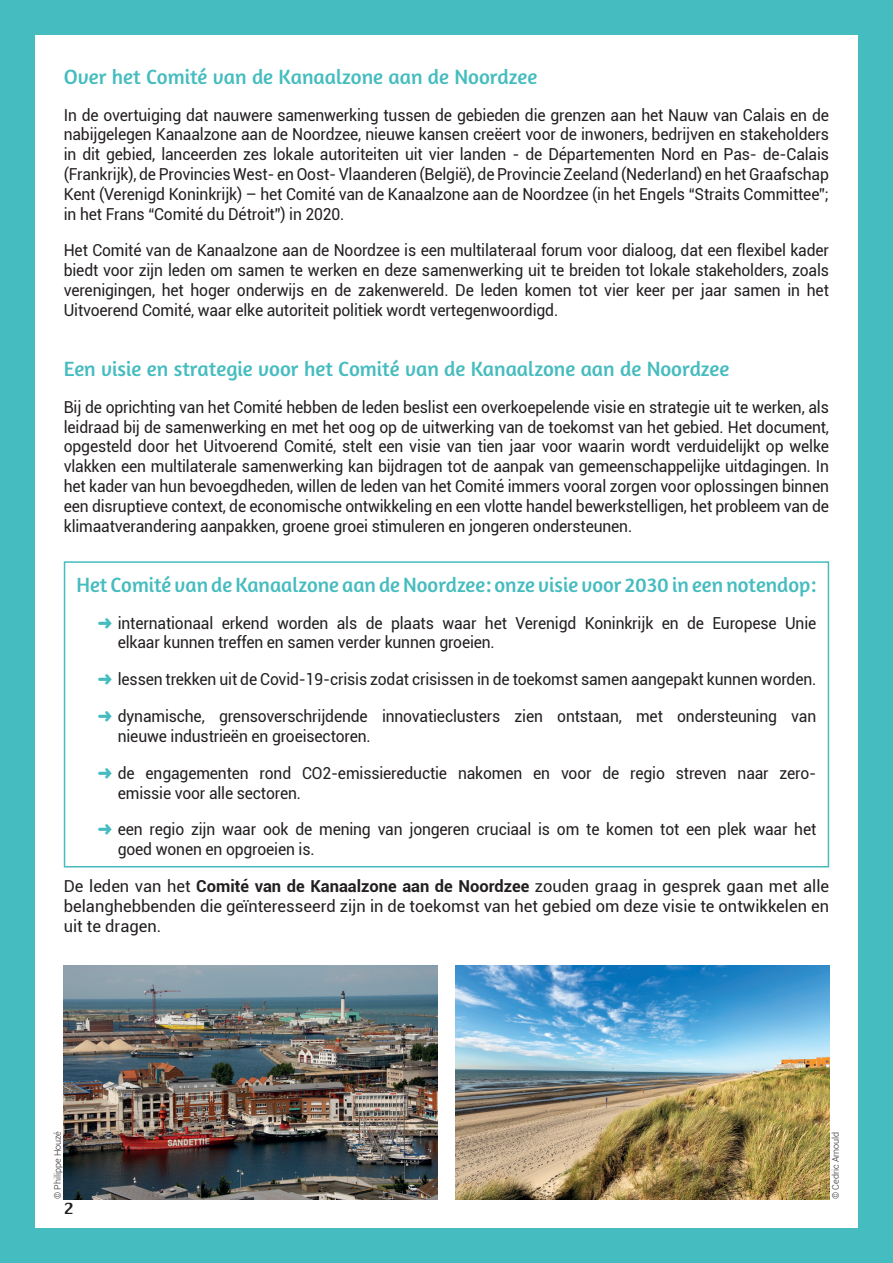
<style>
.page{position:relative;width:893px;height:1263px;background:#fff}
.page>*{position:absolute;margin:0;border:0;box-sizing:border-box;transform-origin:0 0}
.t1{font:21px "Amaranth";color:#45bcbf}
.t2{font:16.5px/19.8px "Roboto";letter-spacing:-.01em;color:#231f20;scale:.95 1}
.t3{font:16.5px/19.8px "Roboto";letter-spacing:-.01em;color:#231f20;text-align:justify}
.t4{font:15px "Krungthep";color:#231f20}
.t5{font:300 9px "Roboto";color:#231f20}
.s1{color:#45bcbf}
.s2{font-weight:700}
</style>
<div class="page">
<div style="left:859px;top:0;width:34px;height:1263px;background:#45bcbf"></div>
<div style="left:0;top:0;width:893px;height:34px;background:#45bcbf"></div>
<div style="left:0;top:1229px;width:893px;height:34px;background:#45bcbf"></div>
<div style="left:0;top:0;width:34px;height:1263px;background:#45bcbf"></div>
<img style="left:64px;top:965px;width:374px;height:234px">
<img style="left:455px;top:965px;width:374px;height:234px">
<div style="left:64px;top:561px;width:765px;height:306px;border:2px solid #45bcbf"></div>
<p class="t1" style="left:64px;top:64px;width:475px">Over het Comité van de Kanaalzone aan de Noordzee</p>
<p class="t2" style="left:64px;top:104px;width:807px;text-align:justify">In de overtuiging dat nauwere samenwerking tussen de gebieden die grenzen aan het Nauw van Calais en de nabijgelegen Kanaalzone aan de Noordzee, nieuwe kansen creëert voor de inwoners, bedrijven en stakeholders in dit gebied, lanceerden zes lokale autoriteiten uit vier landen - de Départementen Nord en Pas- de-Calais (Frankrijk), de Provincies West- en Oost- Vlaanderen (België), de Provincie Zeeland (Nederland) en het Graafschap Kent (Verenigd Koninkrijk) – het Comité van de Kanaalzone aan de Noordzee (in het Engels “Straits Committee”; in het Frans “Comité du Détroit”) in 2020.</p>
<p class="t2" style="left:64px;top:240px;width:807px;text-align:justify">Het Comité van de Kanaalzone aan de Noordzee is een multilateraal forum voor dialoog, dat een flexibel kader biedt voor zijn leden om samen te werken en deze samenwerking uit te breiden tot lokale stakeholders, zoals verenigingen, het hoger onderwijs en de zakenwereld. De leden komen tot vier keer per jaar samen in het Uitvoerend Comité, waar elke autoriteit politiek wordt vertegenwoordigd.</p>
<p class="t1" style="left:64px;top:356px;width:667px">Een visie en strategie voor het Comité van de Kanaalzone aan de Noordzee</p>
<p class="t2" style="left:64px;top:396px;width:807px;text-align:justify">Bij de oprichting van het Comité hebben de leden beslist een overkoepelende visie en strategie uit te werken, als leidraad bij de samenwerking en met het oog op de uitwerking van de toekomst van het gebied. Het document, opgesteld door het Uitvoerend Comité, stelt een visie van tien jaar voor waarin wordt verduidelijkt op welke vlakken een multilaterale samenwerking kan bijdragen tot de aanpak van gemeenschappelijke uitdagingen. In het kader van hun bevoegdheden, willen de leden van het Comité immers vooral zorgen voor oplossingen binnen een disruptieve context, de economische ontwikkeling en een vlotte handel bewerkstelligen, het probleem van de klimaatverandering aanpakken, groene groei stimuleren en jongeren ondersteunen.</p>
<p class="t1" style="left:77px;top:572px;width:741px">Het Comité van de Kanaalzone aan de Noordzee: onze visie voor 2030 in een notendop:</p>
<p class="t2" style="left:118px;top:612px;width:737px;text-indent:-20px"><span class="s1">➜</span> internationaal erkend worden als de plaats waar het Verenigd Koninkrijk en de Europese Unie elkaar kunnen treffen en samen verder kunnen groeien.</p>
<p class="t2" style="left:98px;top:669px;width:758px"><span class="s1">➜</span> lessen trekken uit de Covid-19-crisis zodat crisissen in de toekomst samen aangepakt kunnen worden.</p>
<p class="t2" style="left:118px;top:706px;width:737px;text-indent:-20px"><span class="s1">➜</span> dynamische, grensoverschrijdende innovatieclusters zien ontstaan, met ondersteuning van nieuwe industrieën en groeisectoren.</p>
<p class="t2" style="left:118px;top:762px;width:737px;text-indent:-20px"><span class="s1">➜</span> de engagementen rond CO2-emissiereductie nakomen en voor de regio streven naar zero&shy;emissie voor alle sectoren.</p>
<p class="t2" style="left:118px;top:819px;width:737px;text-indent:-20px"><span class="s1">➜</span> een regio zijn waar ook de mening van jongeren cruciaal is om te komen tot een plek waar het goed wonen en opgroeien is.</p>
<p class="t3" style="left:64px;top:875px;width:767px">De leden van het <span class="s2">Comité van de Kanaalzone aan de Noordzee</span> zouden graag in gesprek gaan met alle belanghebbenden die geïnteresseerd zijn in de toekomst van het gebied om deze visie te ontwikkelen en uit te dragen.</p>
<p class="t5" style="left:51px;top:1199px;width:70px;rotate:-90deg">© Philippe Houzé</p>
<p class="t5" style="left:829px;top:1199px;width:69px;rotate:-90deg">© Cedric Arnould</p>
<p class="t4" style="left:64px;top:1200px;width:11px">2</p>
</div>
